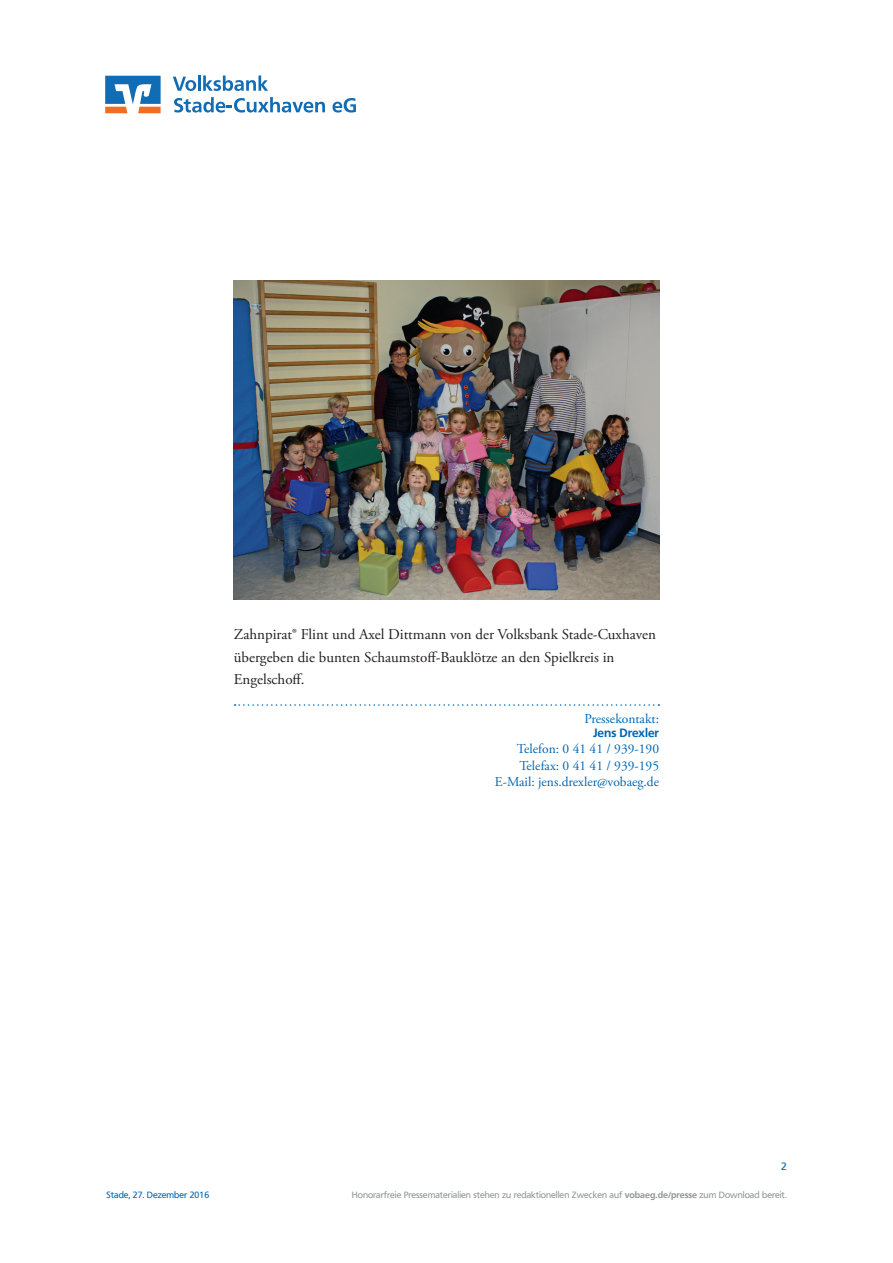
<style>
.page{position:relative;width:893px;height:1263px;background:#fff}
.page>*{position:absolute;margin:0;border:0;box-sizing:border-box;transform-origin:0 0}
.t1{font:15px/22.5px "Adobe Garamond Pro";color:#231f20}
.t2{font:13.5px/16.2px "Adobe Garamond Pro";color:#0166b3;text-align:right}
.t3{font:700 12px "Frutiger VR";color:#0166b3}
.t4{font:10.5px "Frutiger VR";color:#0166b3}
.t5{font:9px "Frutiger VR";color:#939598}
.t6{font:9px "Frutiger VR";color:#0166b3}
.s1{font-weight:700}
</style>
<div class="page">
<svg style="left:235px;top:704px;width:424px;height:2px"></svg>
<img style="left:234px;top:281px;width:425px;height:319px">
<svg style="left:105px;top:76px;width:56px;height:37px"></svg>
<svg style="left:173px;top:77px;width:23px;height:14px"></svg>
<hr style="left:198px;top:75px;width:3px;height:16px;background:#116cb6">
<svg style="left:203px;top:75px;width:65px;height:16px"></svg>
<svg style="left:174px;top:97px;width:151px;height:16px"></svg>
<svg style="left:332px;top:98px;width:24px;height:15px"></svg>
<p class="t1" style="left:234px;top:624px;width:424px">Zahnpirat® Flint und Axel Dittmann von der Volksbank Stade-Cuxhaven übergeben die bunten Schaumstoff-Bauklötze an den Spielkreis in<br>Engelschoff.</p>
<p class="t2" style="left:585px;top:711px;width:76px">Pressekontakt:</p>
<p class="t3" style="left:593px;top:726px;width:68px">Jens Drexler</p>
<p class="t2" style="left:495px;top:741px;width:166px">Telefon: 0 41 41 / 939-190<br>Telefax: 0 41 41 / 939-195<br>E-Mail: jens.drexler@vobaeg.de</p>
<p class="t4" style="left:781px;top:1160px;width:7px">2</p>
<p class="t6" style="left:107px;top:1189px;width:104px">Stade, 27. Dezember 2016</p>
<p class="t5" style="left:352px;top:1189px;width:437px">Honorarfreie Pressematerialien stehen zu redaktionellen Zwecken auf <span class="s1">vobaeg.de/presse</span> zum Download bereit.</p>
</div>
